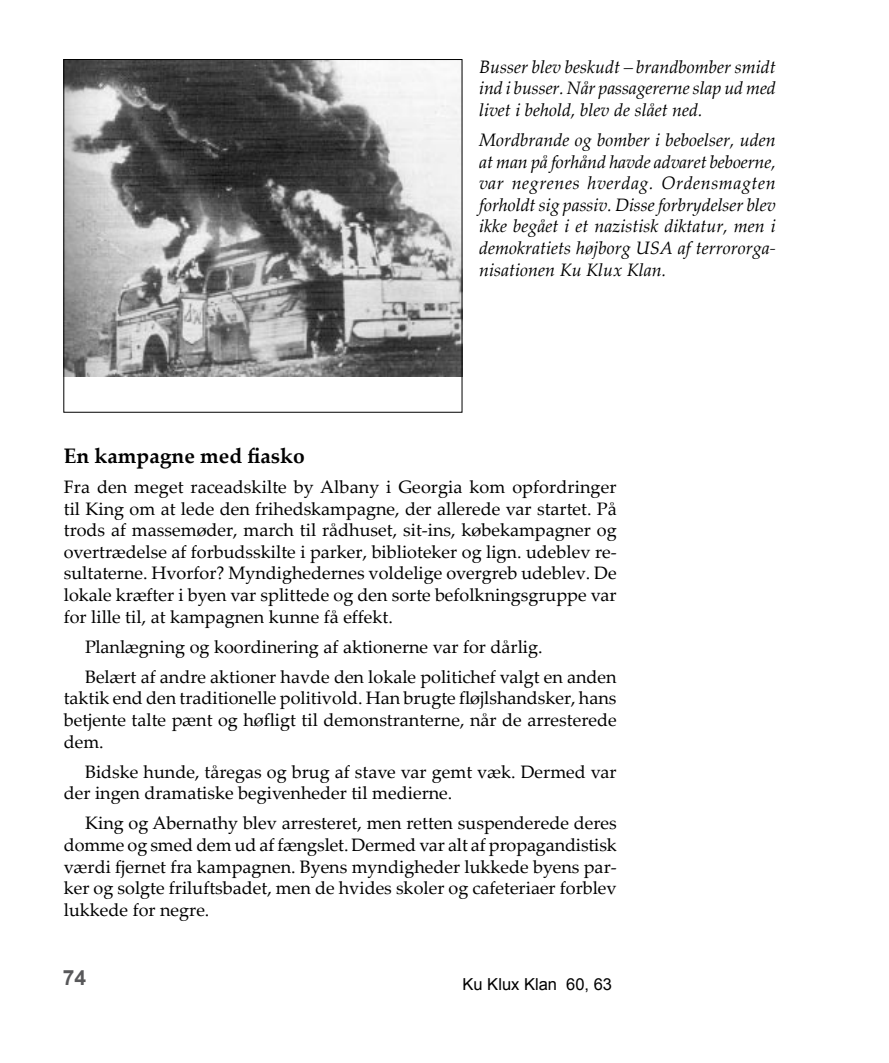
<style>
.page{position:relative;width:889px;height:1063px;background:#fff}
.page>*{position:absolute;margin:0;border:0;box-sizing:border-box;transform-origin:0 0}
.t1{font:700 21px "Palatino Linotype";color:#000}
.t2{font:700 21px "Arial";color:#58585a}
.t3{font:18px/21.6px "Palatino Linotype";color:#000;text-align:justify}
.t4{font:italic 18px/21.6px "Palatino Linotype";color:#000;text-align:justify}
.t5{font:16.5px "Arial";color:#000}
</style>
<div class="page">
<img style="left:66px;top:61px;width:394px;height:315px">
<div style="left:64px;top:59px;width:398px;height:353px;border:1px solid #000"></div>
<p class="t4" style="left:479px;top:55px;width:298px">Busser blev beskudt – brandbomber smidt ind i busser. Når passagererne slap ud med livet i behold, blev de slået ned.</p>
<p class="t4" style="left:479px;top:128px;width:298px">Mordbrande og bomber i beboelser, uden at man på forhånd havde advaret beboerne, var negrenes hverdag. Ordensmagten forholdt sig passiv. Disse forbrydelser blev ikke begået i et nazistisk diktatur, men i demokratiets højborg USA af terrororga&shy;nisationen Ku Klux Klan.</p>
<p class="t1" style="left:64px;top:441px;width:242px">En kampagne med fiasko</p>
<p class="t3" style="left:64px;top:475px;width:554px">Fra den meget raceadskilte by Albany i Georgia kom opfordringer til King om at lede den frihedskampagne, der allerede var startet. På trods af massemøder, march til rådhuset, sit-ins, købekampagner og overtrædelse af forbudsskilte i parker, biblioteker og lign. udeblev re&shy;sultaterne. Hvorfor? Myndighedernes voldelige overgreb udeblev. De lokale kræfter i byen var splittede og den sorte befolkningsgruppe var for lille til, at kampagnen kunne få effekt.</p>
<p class="t3" style="left:85px;top:631px;width:533px;line-height:30.2px">Planlægning og koordinering af aktionerne var for dårlig.<br>Belært af andre aktioner havde den lokale politichef valgt en anden</p>
<p class="t3" style="left:64px;top:687px;width:554px">taktik end den traditionelle politivold. Han brugte fløjlshandsker, hans betjente talte pænt og høfligt til demonstranterne, når de arresterede dem.</p>
<p class="t3" style="left:64px;top:760px;width:554px;text-indent:21px">Bidske hunde, tåregas og brug af stave var gemt væk. Dermed var der ingen dramatiske begivenheder til medierne.</p>
<p class="t3" style="left:64px;top:812px;width:554px;text-indent:21px">King og Abernathy blev arresteret, men retten suspenderede deres domme og smed dem ud af fængslet. Dermed var alt af propagandistisk værdi fjernet fra kampagnen. Byens myndigheder lukkede byens par&shy;ker og solgte friluftsbadet, men de hvides skoler og cafeteriaer forblev lukkede for negre.</p>
<p class="t2" style="left:63px;top:963px;width:25px">74</p>
<p class="t5" style="left:462px;top:973px;width:151px">Ku Klux Klan 60, 63</p>
</div>
